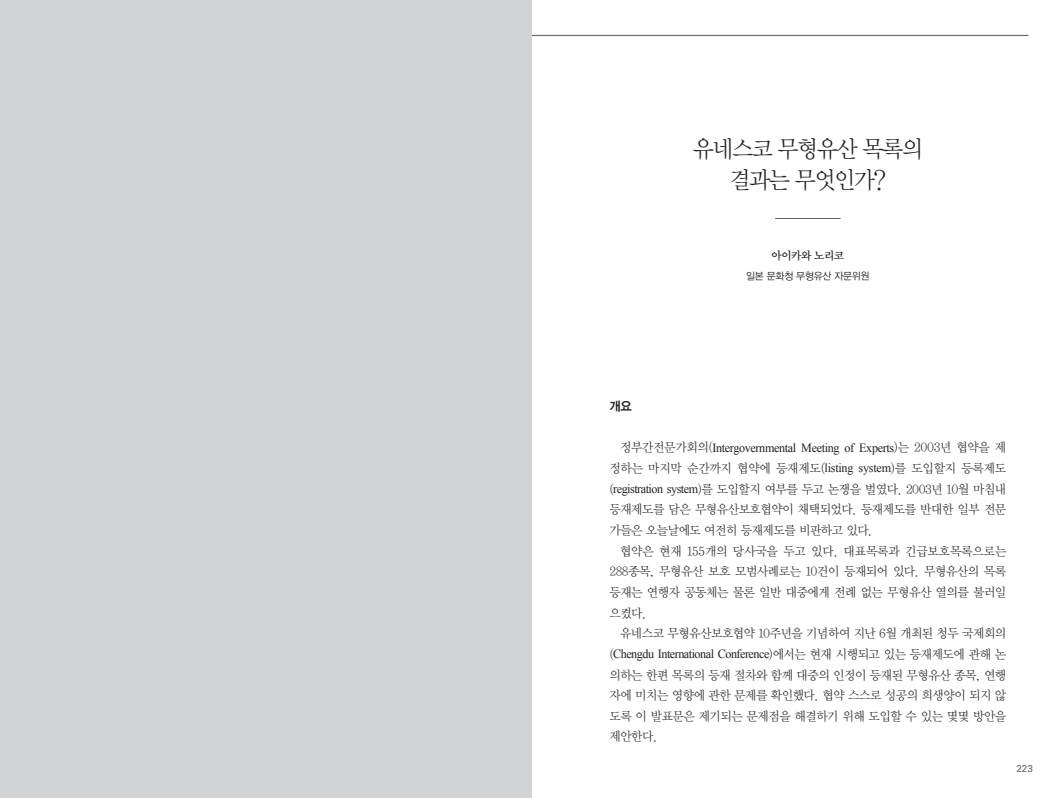
<style>
.page{position:relative;width:1063px;height:798px;background:#fff}
.page>*{position:absolute;margin:0;border:0;box-sizing:border-box;transform-origin:0 0}
.본문대제목{font:23.75px "YDVY Mj O12";letter-spacing:-.07em;color:#231f20;scale:.95 1}
.본문소제목{font:12.75px "YDVYGO34";color:#231f20}
.본문명조{font:12.5px/20.6px "YDVY Mj O12";letter-spacing:-.04em;color:#231f20;text-align:justify}
.작가이름{font:11.25px "YDVY Mj O14";letter-spacing:-.04em;color:#231f20}
.소속기관{font:10px "YDVYGO32";letter-spacing:-.02em;color:#231f20}
.t1{font:10px "Univers LT Std";color:#636366}
.s1{font-family:"Times New Roman"}
</style>
<div class="page">
<hr style="left:531px;top:35px;width:497px;height:1px;background:#6c6d70">
<hr style="left:775px;top:218px;width:66px;height:1px;background:#636366">
<div style="left:0;top:0;width:531px;height:797px;background:#d1d2d4"></div>
<p class="본문대제목" style="left:693px;top:134px;width:244px">유네스코 무형유산 목록의</p>
<p class="본문대제목" style="left:730px;top:165px;width:166px">결과는 무엇인가?</p>
<p class="작가이름" style="left:772px;top:249px;width:74px">아이카와 노리코</p>
<p class="소속기관" style="left:746px;top:270px;width:125px">일본 문화청 무형유산 자문위원</p>
<p class="본문소제목" style="left:609px;top:399px;width:24px">개요</p>
<p class="본문명조" style="left:609px;top:437px;width:398px;text-indent:11px">정부간전문가회의(<span class="s1">Intergovernmental Meeting of Experts</span>)는 2003년 협약을 제 정하는 마지막 순간까지 협약에 등재제도(<span class="s1">listing system</span>)를 도입할지 등록제도 (<span class="s1">registration system</span>)를 도입할지 여부를 두고 논쟁을 벌였다. 2003년 10월 마침내 등재제도를 담은 무형유산보호협약이 채택되었다. 등재제도를 반대한 일부 전문 가들은 오늘날에도 여전히 등재제도를 비판하고 있다.</p>
<p class="본문명조" style="left:609px;top:540px;width:398px;text-indent:11px">협약은 현재 155개의 당사국을 두고 있다. 대표목록과 긴급보호목록으로는 288종목, 무형유산 보호 모범사례로는 10건이 등재되어 있다. 무형유산의 목록 등재는 연행자 공동체는 물론 일반 대중에게 전례 없는 무형유산 열의를 불러일 으켰다.</p>
<p class="본문명조" style="left:609px;top:623px;width:398px;text-indent:11px">유네스코 무형유산보호협약 10주년을 기념하여 지난 6월 개최된 청두 국제회의 (<span class="s1">Chengdu International Conference</span>)에서는 현재 시행되고 있는 등재제도에 관해 논 의하는 한편 목록의 등재 절차와 함께 대중의 인정이 등재된 무형유산 종목, 연행 자에 미치는 영향에 관한 문제를 확인했다. 협약 스스로 성공의 희생양이 되지 않 도록 이 발표문은 제기되는 문제점을 해결하기 위해 도입할 수 있는 몇몇 방안을 제안한다.</p>
<p class="t1" style="left:1017px;top:761px;width:18px">223</p>
</div>
